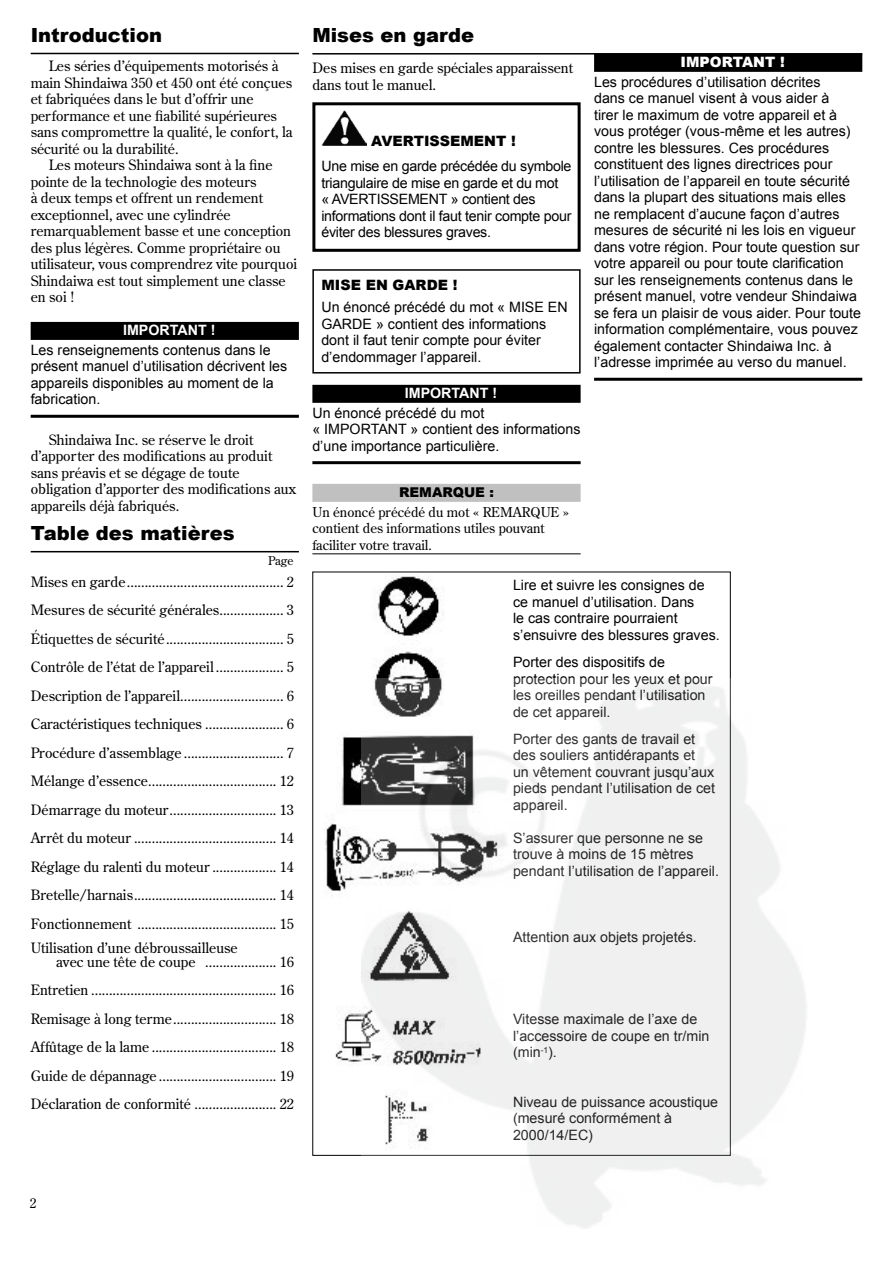
<style>
.page{position:relative;width:893px;height:1263px;background:#fff}
.page>*{position:absolute;margin:0;border:0;box-sizing:border-box;transform-origin:0 0}
.t1{font:900 19.5px "Arial";color:#000}
.t2{font:14.25px/16.5px "Century Old Style Std";color:#000}
.t3{font:14.25px/16.5px "Arial";color:#000}
.t4{font:14.25px/16.5px "Arial";letter-spacing:-.02em;color:#000}
.t5{font:900 14.25px "Arial";color:#000}
.t6{font:700 14.25px "Arial";color:#fff}
.t7{font:900 14.25px "Arial";color:#fff}
.t8{font:13.5px/16.5px "Century Old Style Std";color:#000}
.t9{font:900 13.5px "Arial";color:#000}
.t10{font:12px "Century Old Style Std";color:#000}
</style>
<div class="page">
<div style="left:312px;top:102px;width:269px;height:150px;border:3px solid #000"></div>
<img style="left:321px;top:110px;width:45px;height:35px">
<div style="left:312px;top:269px;width:269px;height:105px;border:2px solid #000"></div>
<div style="left:312px;top:385px;width:269px;height:18px;background:#000"></div>
<hr style="left:312px;top:461px;width:269px;height:3px;background:#000">
<div style="left:312px;top:484px;width:269px;height:18px;background:#c0c0c0"></div>
<hr style="left:312px;top:553px;width:269px;height:1px;background:#000">
<hr style="left:312px;top:53px;width:550px;height:2px;background:#000">
<div style="left:594px;top:54px;width:268px;height:18px;background:#000"></div>
<hr style="left:594px;top:378px;width:268px;height:3px;background:#000">
<hr style="left:31px;top:53px;width:268px;height:1px;background:#000">
<div style="left:31px;top:322px;width:268px;height:18px;background:#000"></div>
<hr style="left:31px;top:415px;width:268px;height:3px;background:#000">
<hr style="left:31px;top:551px;width:268px;height:1px;background:#000">
<img style="left:312px;top:571px;width:214px;height:493px">
<img style="left:361px;top:678px;width:445px;height:551px">
<h1 class="t1" style="left:31px;top:24px;width:133px">Introduction</h1>
<p class="t2" style="left:31px;top:58px;width:264px;text-indent:18px">Les séries d’équipements motorisés à main Shindaiwa 350 et 450 ont été conçues et fabriquées dans le but d’offrir une performance et une fiabilité supérieures sans compromettre la qualité, le confort, la sécurité ou la durabilité.</p>
<p class="t2" style="left:31px;top:157px;width:268px;text-indent:18px">Les moteurs Shindaiwa sont à la fine pointe de la technologie des moteurs<br>à deux temps et offrent un rendement exceptionnel, avec une cylindrée remarquablement basse et une conception des plus légères. Comme propriétaire ou utilisateur, vous comprendrez vite pourquoi Shindaiwa est tout simplement une classe en soi !</p>
<p class="t6" style="left:123px;top:322px;width:94px">IMPORTANT !</p>
<p class="t3" style="left:31px;top:341px;width:258px">Les renseignements contenus dans le présent manuel d’utilisation décrivent les appareils disponibles au moment de la fabrication.</p>
<p class="t2" style="left:31px;top:431px;width:267px;text-indent:18px">Shindaiwa Inc. se réserve le droit d’apporter des modifications au produit sans préavis et se dégage de toute obligation d’apporter des modifications aux appareils déjà fabriqués.</p>
<h1 class="t1" style="left:31px;top:522px;width:205px">Table des matières</h1>
<p class="t10" style="left:268px;top:553px;width:27px">Page</p>
<p class="t2" style="left:31px;top:567px;width:265px;line-height:28.5px;text-align:justify">Mises en garde ............................................ 2<br>Mesures de sécurité générales .................. 3<br>Étiquettes de sécurité ................................. 5<br>Contrôle de l’état de l’appareil ................... 5<br>Description de l’appareil ............................. 6<br>Caractéristiques techniques ...................... 6<br>Procédure d’assemblage ............................ 7<br>Mélange d’essence .................................... 12<br>Démarrage du moteur .............................. 13<br>Arrêt du moteur ........................................ 14<br>Réglage du ralenti du moteur .................. 14<br>Bretelle/harnais ........................................ 14<br>Fonctionnement ....................................... 15</p>
<p class="t2" style="left:56px;top:940px;width:239px;line-height:14.2px;text-indent:-25px">Utilisation d’une débroussailleuse<br>avec une tête de coupe .................... 16</p>
<p class="t2" style="left:31px;top:976px;width:265px;line-height:28.5px;text-align:justify">Entretien .................................................... 16<br>Remisage à long terme ............................. 18<br>Affûtage de la lame ................................... 18<br>Guide de dépannage ................................. 19<br>Déclaration de conformité ....................... 22</p>
<h1 class="t1" style="left:312px;top:24px;width:163px">Mises en garde</h1>
<p class="t2" style="left:312px;top:60px;width:262px">Des mises en garde spéciales apparaissent dans tout le manuel.</p>
<p class="t5" style="left:371px;top:132px;width:146px">AVERTISSEMENT !</p>
<p class="t4" style="left:321px;top:158px;width:252px">Une mise en garde précédée du symbole triangulaire de mise en garde et du mot<br>« AVERTISSEMENT » contient des informations dont il faut tenir compte pour éviter des blessures graves.</p>
<p class="t5" style="left:321px;top:276px;width:138px">MISE EN GARDE !</p>
<p class="t3" style="left:321px;top:299px;width:248px">Un énoncé précédé du mot « MISE EN<br>GARDE » contient des informations dont il faut tenir compte pour éviter d’endommager l’appareil.</p>
<p class="t6" style="left:405px;top:385px;width:94px">IMPORTANT !</p>
<p class="t3" style="left:312px;top:404px;width:270px">Un énoncé précédé du mot<br>« IMPORTANT » contient des informations d’une importance particulière.</p>
<p class="t9" style="left:399px;top:485px;width:96px">REMARQUE :</p>
<p class="t8" style="left:312px;top:503px;width:258px">Un énoncé précédé du mot « REMARQUE » contient des informations utiles pouvant faciliter votre travail.</p>
<p class="t7" style="left:681px;top:54px;width:106px">IMPORTANT !</p>
<p class="t3" style="left:594px;top:73px;width:268px">Les procédures d’utilisation décrites<br>dans ce manuel visent à vous aider à<br>tirer le maximum de votre appareil et à vous protéger (vous-même et les autres) contre les blessures. Ces procédures constituent des lignes directrices pour l’utilisation de l’appareil en toute sécurité dans la plupart des situations mais elles ne remplacent d’aucune façon d’autres mesures de sécurité ni les lois en vigueur dans votre région. Pour toute question sur votre appareil ou pour toute clarification sur les renseignements contenus dans le présent manuel, votre vendeur Shindaiwa se fera un plaisir de vous aider. Pour toute information complémentaire, vous pouvez également contacter Shindaiwa Inc. à l’adresse imprimée au verso du manuel.</p>
<p class="t3" style="left:513px;top:577px;width:208px">Lire et suivre les consignes de ce manuel d’utilisation. Dans<br>le cas contraire pourraient s’ensuivre des blessures graves.</p>
<p class="t3" style="left:513px;top:654px;width:201px">Porter des dispositifs de protection pour les yeux et pour les oreilles pendant l’utilisation de cet appareil.</p>
<p class="t3" style="left:513px;top:730px;width:203px">Porter des gants de travail et des souliers antidérapants et<br>un vêtement couvrant jusqu’aux pieds pendant l’utilisation de cet appareil.</p>
<p class="t3" style="left:513px;top:829px;width:207px">S’assurer que personne ne se trouve à moins de 15 mètres pendant l’utilisation de l’appareil.</p>
<p class="t3" style="left:513px;top:928px;width:185px">Attention aux objets projetés.</p>
<p class="t3" style="left:513px;top:1011px;width:198px">Vitesse maximale de l’axe de l’accessoire de coupe en tr/min (min<sup>-1</sup>).</p>
<p class="t3" style="left:513px;top:1093px;width:207px">Niveau de puissance acoustique (mesuré conformément à<br>2000/14/EC)</p>
<p class="t8" style="left:30px;top:1195px;width:8px">2</p>
</div>
